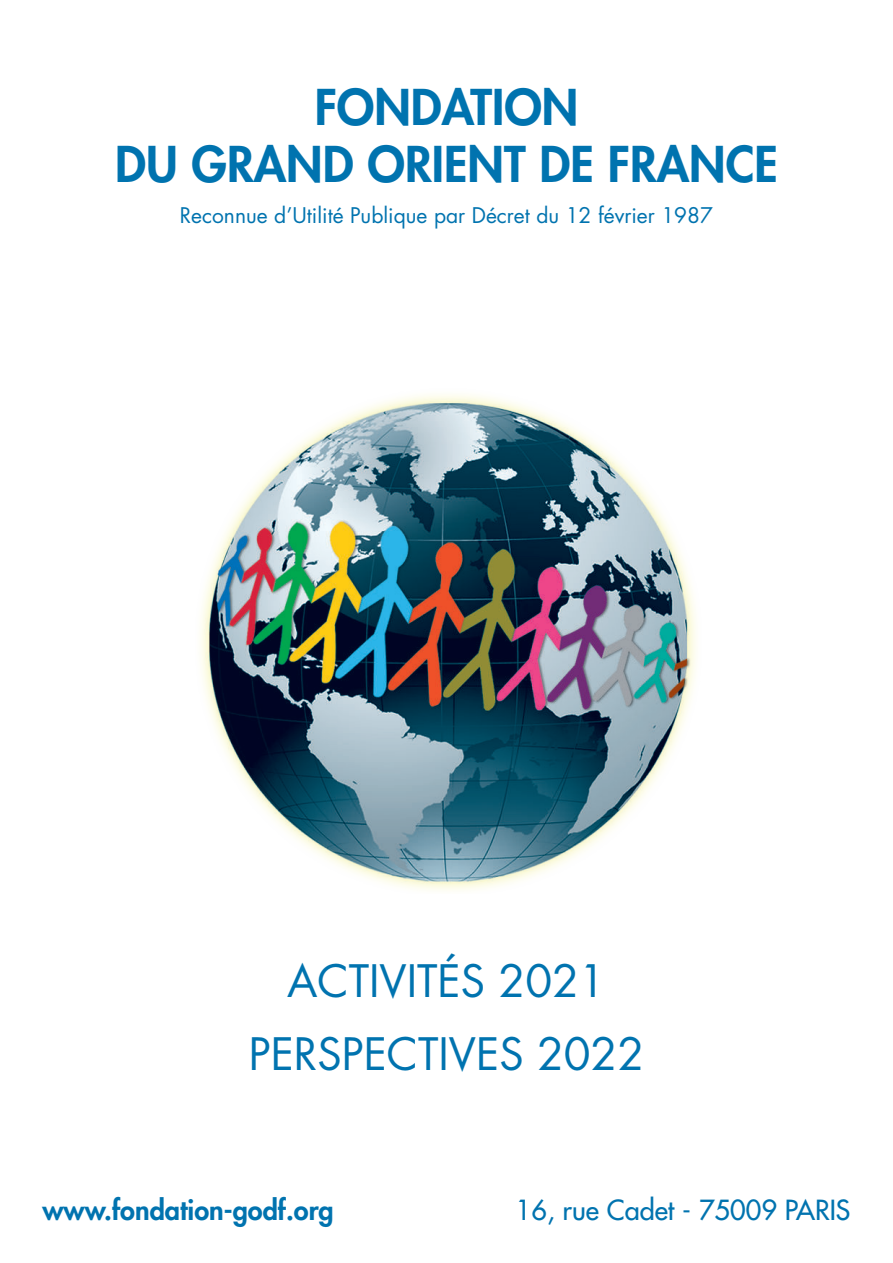
<style>
.page{position:relative;width:893px;height:1263px;background:#fff}
.page>*{position:absolute;margin:0;border:0;box-sizing:border-box;transform-origin:0 0}
.t1{font:800 48px/57.6px "Futura Std";color:#0073af;text-align:center}
.t2{font:43.5px/73.5px "Futura Std";color:#0073af;text-align:center}
.t3{font:800 27px "Futura Std";color:#0073af}
.t4{font:500 27px "Futura Std";color:#0073af}
.t5{font:21px "Futura Std";color:#0073af}
</style>
<div class="page">
<img style="left:200px;top:394px;width:496px;height:497px">
<h1 class="t1" style="left:115px;top:80px;width:664px">FONDATION<br>DU GRAND ORIENT DE FRANCE</h1>
<p class="t5" style="left:180px;top:202px;width:535px">Reconnue d’Utilité Publique par Décret du 12 février 1987</p>
<h2 class="t2" style="left:249px;top:944px;width:397px">ACTIVITÉS 2021<br>PERSPECTIVES 2022</h2>
<p class="t3" style="left:43px;top:1195px;width:293px">www.fondation-godf.org</p>
<p class="t4" style="left:516px;top:1195px;width:336px">16, rue Cadet - 75009 PARIS</p>
</div>
